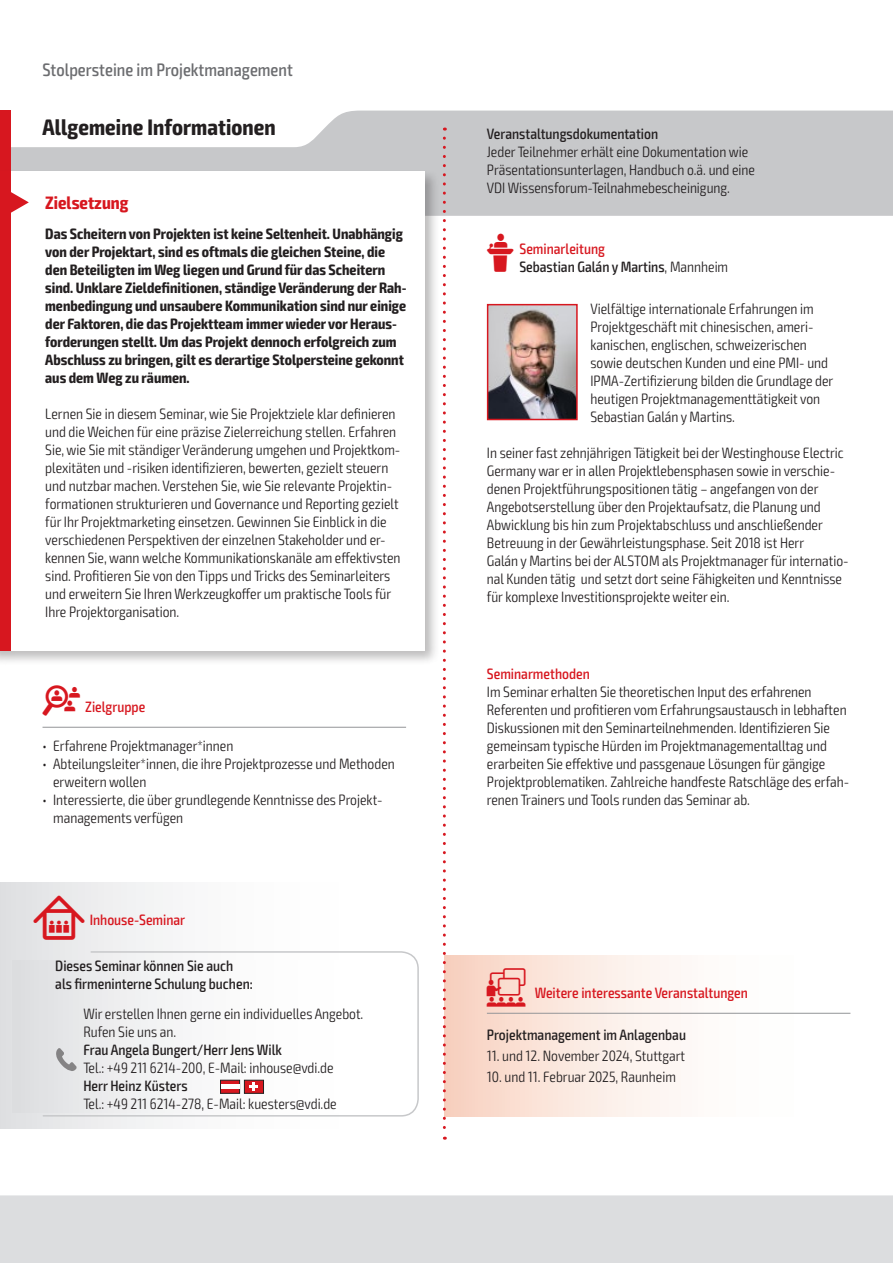
<style>
.page{position:relative;width:893px;height:1263px;background:#fff}
.page>*{position:absolute;margin:0;border:0;box-sizing:border-box;transform-origin:0 0}
.t1{font:700 condensed 22.5px "Exo 2";letter-spacing:.005em;color:#231f20}
.t2{font:500 condensed 18px "Exo 2";color:#6c6d70}
.t3{font:700 condensed 18px "Exo 2";color:#d7171f}
.t4{font:300 condensed 15px/18px "Exo 2";color:#231f20}
.t5{font:700 condensed 15px/18px "Exo 2";color:#231f20}
.t6{font:500 condensed 15px/18px "Exo 2";color:#231f20}
.t7{font:500 condensed 15px "Exo 2";color:#d7171f}
.s1{font-family:"VDI Iconset S4 A Regular";font-weight:400;font-stretch:normal;color:#d7171f}
.s2{color:#d7171f}
.s3{font-weight:300}
.s4{font-family:"VDI Iconset S4 A Regular";font-weight:400;font-stretch:normal}
.s5{font-family:"VDI Iconset S4 A Regular";font-weight:400;font-stretch:normal;font-size:15.45px}
.s6{font-family:"VDI Iconset S4 A Regular";font-weight:400;font-stretch:normal;font-size:19.5px}
</style>
<div class="page">
<div style="left:0;top:1195px;width:893px;height:68px;background:#dcdddf"></div>
<svg style="left:11px;top:111px;width:881px;height:105px;fill:#c7c8ca"></svg>
<hr style="left:892px;top:111px;width:1px;height:105px;background:#d7171f">
<div style="left:0;top:111px;width:11px;height:63px;background:#d7171f"></div>
<div style="left:0;top:168px;width:440px;height:498px;background:#231f20;opacity:.3"></div>
<div style="left:0;top:171px;width:424px;height:480px;background:#fff"></div>
<div style="left:0;top:171px;width:11px;height:480px;background:#d7171f"></div>
<svg style="left:11px;top:192px;width:18px;height:21px"></svg>
<hr style="left:43px;top:727px;width:363px;height:1px;background:#939598">
<div style="left:444px;top:956px;width:406px;height:160px;background:linear-gradient(to right,#f8d7c8,#fff)"></div>
<hr style="left:487px;top:1013px;width:363px;height:1px;background:#939598">
<img style="left:490px;top:307px;width:85px;height:110px">
<div style="left:487px;top:304px;width:91px;height:116px;border:2px solid #d7171f"></div>
<div style="left:0;top:882px;width:406px;height:247px;background:linear-gradient(to right,#e4e5e7,#fff)"></div>
<svg style="left:42px;top:950px;width:377px;height:167px"></svg>
<div style="left:13px;top:960px;width:382px;height:152px;background:linear-gradient(to right,#e3e3e5,#fff)"></div>
<svg style="left:220px;top:1080px;width:44px;height:14px"></svg>
<hr style="left:221px;top:1085px;width:18px;height:4px;background:#fff">
<svg style="left:56px;top:1048px;width:21px;height:23px"></svg>
<svg style="left:443px;top:138px;width:3px;height:1002px"></svg>
<p class="t2" style="left:43px;top:59px;width:252px">Stolpersteine im Projektmanagement</p>
<h1 class="t1" style="left:43px;top:113px;width:235px">Allgemeine Informationen</h1>
<p class="t6" style="left:487px;top:125px;width:173px">Veranstaltungsdokumentation</p>
<p class="t4" style="left:487px;top:143px;width:270px">Jeder Teilnehmer erhält eine Dokumentation wie<br>Präsentationsunterlagen, Handbuch o.ä. und eine<br>VDI Wissensforum-Teilnahmebescheinigung.</p>
<p class="t5" style="left:45px;top:225px;width:363px">Das Scheitern von Projekten ist keine Seltenheit. Unabhängig von der Projektart, sind es oftmals die gleichen Steine, die den Beteiligten im Weg liegen und Grund für das Scheitern sind. Unklare Zieldefinitionen, ständige Veränderung der Rah&shy;menbedingung und unsaubere Kommunikation sind nur einige der Faktoren, die das Projektteam immer wieder vor Heraus&shy;forderungen stellt. Um das Projekt dennoch erfolgreich zum Abschluss zu bringen, gilt es derartige Stolpersteine gekonnt aus dem Weg zu räumen.</p>
<p class="t4" style="left:45px;top:405px;width:357px">Lernen Sie in diesem Seminar, wie Sie Projektziele klar definieren und die Weichen für eine präzise Zielerreichung stellen. Erfahren Sie, wie Sie mit ständiger Veränderung umgehen und Projektkom&shy;plexitäten und -risiken identifizieren, bewerten, gezielt steuern und nutzbar machen. Verstehen Sie, wie Sie relevante Projektin&shy;formationen strukturieren und Governance und Reporting gezielt für Ihr Projektmarketing einsetzen. Gewinnen Sie Einblick in die verschiedenen Perspektiven der einzelnen Stakeholder und er&shy;kennen Sie, wann welche Kommunikationskanäle am effektivsten sind. Profitieren Sie von den Tipps und Tricks des Seminarleiters und erweitern Sie Ihren Werkzeugkoffer um praktische Tools für Ihre Projektorganisation.</p>
<p class="t3" style="left:45px;top:192px;width:85px">Zielsetzung</p>
<p class="t6" style="left:519px;top:240px;width:210px;text-indent:-33px"><span class="s1">L</span> <span class="s2">Seminarleitung<br></span>Sebastian Galán y Martins<span class="s3">, Mannheim</span></p>
<p class="t4" style="left:590px;top:300px;width:244px">Vielfältige internationale Erfahrungen im Projektgeschäft mit chinesischen, ameri&shy;kanischen, englischen, schweizerischen sowie deutschen Kunden und eine PMI- und IPMA-Zertifizierung bilden die Grundlage der heutigen Projektmanagementtätigkeit von Sebastian Galán y Martins.</p>
<p class="t4" style="left:487px;top:444px;width:363px">In seiner fast zehnjährigen Tätigkeit bei der Westinghouse Electric Germany war er in allen Projektlebensphasen sowie in verschie&shy;denen Projektführungspositionen tätig – angefangen von der Angebotserstellung über den Projektaufsatz, die Planung und Abwicklung bis hin zum Projektabschluss und anschließender Betreuung in der Gewährleistungsphase. Seit 2018 ist Herr<br>Galán y Martins bei der ALSTOM als Projektmanager für internatio&shy;nal Kunden tätig und setzt dort seine Fähigkeiten und Kenntnisse für komplexe Investitionsprojekte weiter ein.</p>
<p class="t7" style="left:43px;top:698px;width:104px"><span class="s4">Z</span> Zielgruppe</p>
<p class="t4" style="left:43px;top:737px;width:192px">• Erfahrene Projektmanager*innen</p>
<p class="t4" style="left:53px;top:755px;width:343px;text-indent:-11px">• Abteilungsleiter*innen, die ihre Projektprozesse und Methoden erweitern wollen</p>
<p class="t4" style="left:53px;top:791px;width:329px;text-indent:-11px">• Interessierte, die über grundlegende Kenntnisse des Projekt&shy;managements verfügen</p>
<p class="t7" style="left:33px;top:911px;width:153px"><span class="s5">I</span> Inhouse-Seminar</p>
<p class="t6" style="left:55px;top:957px;width:199px">Dieses Seminar können Sie auch als firmeninterne Schulung buchen:</p>
<p class="t4" style="left:83px;top:1005px;width:282px">Wir erstellen Ihnen gerne ein individuelles Angebot.<br>Rufen Sie uns an.</p>
<p class="t6" style="left:83px;top:1041px;width:200px">Frau Angela Bungert/Herr Jens Wilk</p>
<p class="t4" style="left:83px;top:1059px;width:252px">Tel.: +49 211 6214-200, E-Mail: inhouse@vdi.de</p>
<p class="t6" style="left:83px;top:1077px;width:106px">Herr Heinz Küsters</p>
<p class="t4" style="left:83px;top:1095px;width:255px">Tel.: +49 211 6214-278, E-Mail: kuesters@vdi.de</p>
<p class="t7" style="left:487px;top:665px;width:104px">Seminarmethoden</p>
<p class="t4" style="left:487px;top:683px;width:364px">Im Seminar erhalten Sie theoretischen Input des erfahrenen Referenten und profitieren vom Erfahrungsaustausch in lebhaften Diskussionen mit den Seminarteilnehmenden. Identifizieren Sie gemeinsam typische Hürden im Projektmanagementalltag und erarbeiten Sie effektive und passgenaue Lösungen für gängige Projektproblematiken. Zahlreiche handfeste Ratschläge des erfah&shy;renen Trainers und Tools runden das Seminar ab.</p>
<p class="t7" style="left:487px;top:984px;width:263px"><span class="s6">W</span> Weitere interessante Veranstaltungen</p>
<p class="t6" style="left:487px;top:1026px;width:201px">Projektmanagement im Anlagenbau</p>
<p class="t4" style="left:487px;top:1047px;width:200px">11. und 12. November 2024, Stuttgart</p>
<p class="t4" style="left:487px;top:1068px;width:191px">10. und 11. Februar 2025, Raunheim</p>
</div>
